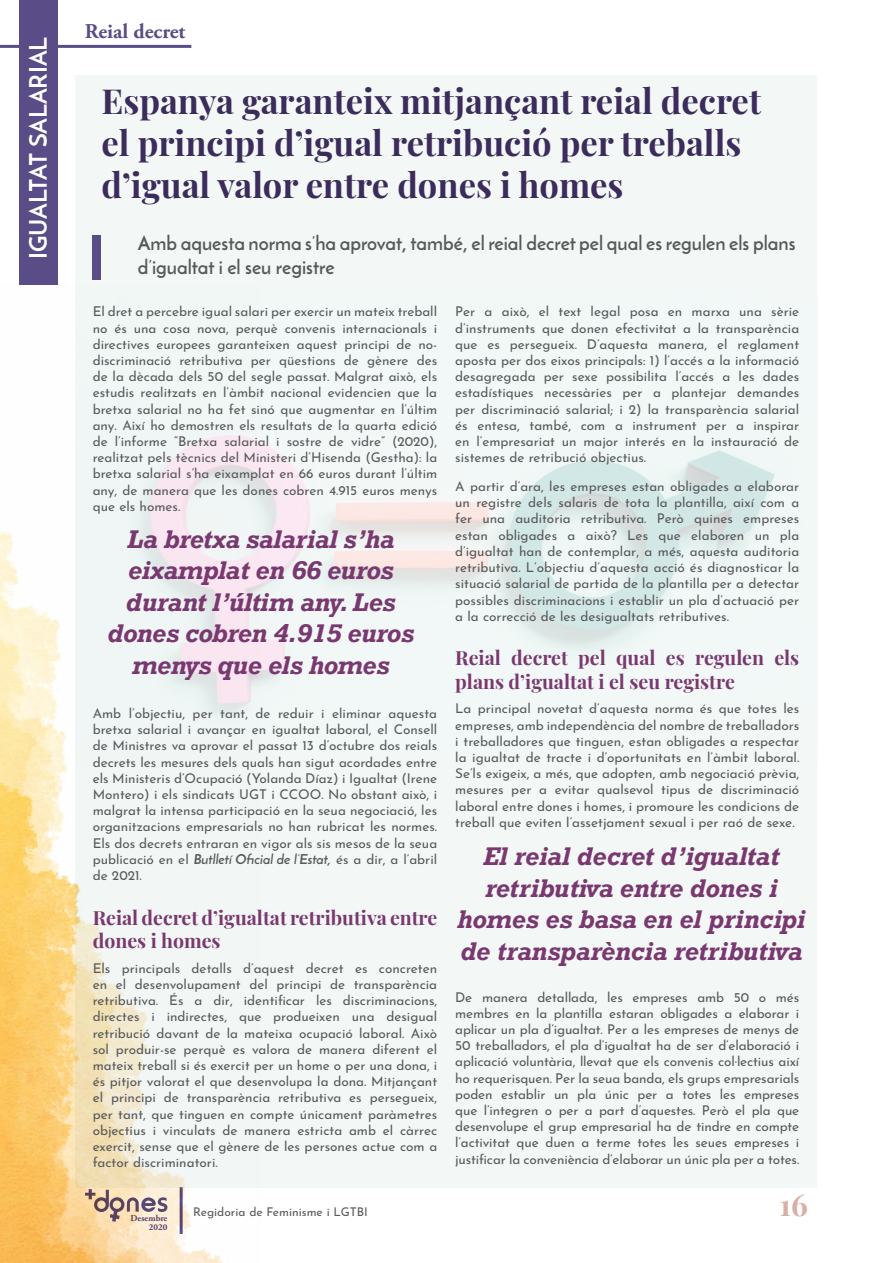
<style>
.page{position:relative;width:893px;height:1263px;background:#fff}
.page>*{position:absolute;margin:0;border:0;box-sizing:border-box;transform-origin:0 0}
.t1{font:700 34.5px/42px "Playfair Display";color:#3c2c5b}
.t2{font:700 30px "Playfair Display";color:#d9aea5}
.t3{font:italic 700 24px/31.5px "Rockwell";letter-spacing:-.015em;color:#7a3870;text-align:center}
.t4{font:700 24px "Josefin Sans";color:#fff}
.t5{font:700 21px "Adobe Garamond Pro";color:#5a4c87}
.t6{font:700 19.5px/23.4px "Playfair Display";color:#7a3870}
.t7{font:700 19.5px/23.4px "Josefin Sans";color:#58595b}
.t8{font:13.5px/16.2px "Josefin Sans";color:#58595b;text-align:justify}
.t9{font:12px "Josefin Sans";color:#58595b}
.t10{font:700 9px/9px "Adobe Garamond Pro";color:#5a4c87;text-align:right}
.s1{font-weight:700;font-style:italic}
</style>
<div class="page">
<div style="left:76px;top:75px;width:741px;height:1113px;background:#f3f8f7"></div>
<img style="left:261px;top:442px;width:514px;height:243px">
<hr style="left:0;top:45px;width:191px;height:3px;background:#5a4c87">
<div style="left:19px;top:0;width:38px;height:285px;background:#5a4c87"></div>
<div style="left:93px;top:236px;width:8px;height:44px;background:#5a4c87"></div>
<img style="left:0;top:285px;width:261px;height:978px">
<h3 class="t4" style="left:23px;top:259px;width:224px;rotate:-90deg">IGUALTAT SALARIAL</h3>
<h3 class="t5" style="left:85px;top:19px;width:102px">Reial decret</h3>
<h1 class="t1" style="left:102px;top:77px;width:661px">Espanya garanteix mitjançant reial decret el principi d’igual retribució per treballs d’igual valor entre dones i homes</h1>
<h3 class="t7" style="left:138px;top:231px;width:659px">Amb aquesta norma s’ha aprovat, també, el reial decret pel qual es regulen els plans d’igualtat i el seu registre</h3>
<p class="t8" style="left:93px;top:302px;width:346px">El dret a percebre igual salari per exercir un mateix treball no és una cosa nova, perquè convenis internacionals i directives europees garanteixen aquest principi de no&shy;discriminació retributiva per qüestions de gènere des de la dècada dels 50 del segle passat. Malgrat això, els estudis realitzats en l’àmbit nacional evidencien que la bretxa salarial no ha fet sinó que augmentar en l’últim any. Així ho demostren els resultats de la quarta edició de l’informe “Bretxa salarial i sostre de vidre” (2020), realitzat pels tècnics del Ministeri d’Hisenda (Gestha): la bretxa salarial s’ha eixamplat en 66 euros durant l’últim any, de manera que les dones cobren 4.915 euros menys que els homes.</p>
<h3 class="t3" style="left:108px;top:523px;width:308px">La bretxa salarial s’ha eixamplat en 66 euros durant l’últim any. Les dones cobren 4.915 euros menys que els homes</h3>
<p class="t8" style="left:93px;top:703px;width:346px">Amb l’objectiu, per tant, de reduir i eliminar aquesta bretxa salarial i avançar en igualtat laboral, el Consell de Ministres va aprovar el passat 13 d’octubre dos reials decrets les mesures dels quals han sigut acordades entre els Ministeris d’Ocupació (Yolanda Díaz) i Igualtat (Irene Montero) i els sindicats UGT i CCOO. No obstant això, i malgrat la intensa participació en la seua negociació, les organitzacions empresarials no han rubricat les normes.<br>Els dos decrets entraran en vigor als sis mesos de la seua publicació en el <span class="s1">Butlletí Oficial de l’Estat,</span> és a dir, a l’abril de 2021.</p>
<h3 class="t6" style="left:93px;top:904px;width:346px">Reial decret d’igualtat retributiva entre dones i homes</h3>
<p class="t8" style="left:93px;top:958px;width:346px">Els principals detalls d’aquest decret es concreten en el desenvolupament del principi de transparència retributiva. És a dir, identificar les discriminacions, directes i indirectes, que produeixen una desigual retribució davant de la mateixa ocupació laboral. Això sol produir-se perquè es valora de manera diferent el mateix treball si és exercit per un home o per una dona, i és pitjor valorat el que desenvolupa la dona. Mitjançant el principi de transparència retributiva es persegueix, per tant, que tinguen en compte únicament paràmetres objectius i vinculats de manera estricta amb el càrrec exercit, sense que el gènere de les persones actue com a factor discriminatori.</p>
<p class="t10" style="left:131px;top:1214px;width:38px">Desembre<br>2020</p>
<p class="t9" style="left:193px;top:1202px;width:176px">Regidoria de Feminisme i LGTBI</p>
<p class="t8" style="left:455px;top:302px;width:346px">Per a això, el text legal posa en marxa una sèrie d’instruments que donen efectivitat a la transparència que es persegueix. D’aquesta manera, el reglament aposta per dos eixos principals: 1) l’accés a la informació desagregada per sexe possibilita l’accés a les dades estadístiques necessàries per a plantejar demandes per discriminació salarial; i 2) la transparència salarial és entesa, també, com a instrument per a inspirar en l’empresariat un major interés en la instauració de sistemes de retribució objectius.</p>
<p class="t8" style="left:455px;top:477px;width:346px">A partir d’ara, les empreses estan obligades a elaborar un registre dels salaris de tota la plantilla, així com a fer una auditoria retributiva. Però quines empreses estan obligades a això? Les que elaboren un pla d’igualtat han de contemplar, a més, aquesta auditoria retributiva. L’objectiu d’aquesta acció és diagnosticar la situació salarial de partida de la plantilla per a detectar possibles discriminacions i establir un pla d’actuació per a la correcció de les desigualtats retributives.</p>
<h3 class="t6" style="left:455px;top:645px;width:346px">Reial decret pel qual es regulen els plans d’igualtat i el seu registre</h3>
<p class="t8" style="left:455px;top:699px;width:346px">La principal novetat d’aquesta norma és que totes les empreses, amb independència del nombre de treballadors i treballadores que tinguen, estan obligades a respectar la igualtat de tracte i d’oportunitats en l’àmbit laboral.<br>Se’ls exigeix, a més, que adopten, amb negociació prèvia, mesures per a evitar qualsevol tipus de discriminació laboral entre dones i homes, i promoure les condicions de treball que eviten l’assetjament sexual i per raó de sexe.</p>
<h3 class="t3" style="left:458px;top:840px;width:350px">El reial decret d’igualtat retributiva entre dones i homes es basa en el principi de transparència retributiva</h3>
<p class="t8" style="left:455px;top:987px;width:346px">De manera detallada, les empreses amb 50 o més membres en la plantilla estaran obligades a elaborar i aplicar un pla d’igualtat. Per a les empreses de menys de 50 treballadors, el pla d’igualtat ha de ser d’elaboració i aplicació voluntària, llevat que els convenis col·lectius així ho requerisquen. Per la seua banda, els grups empresarials poden establir un pla únic per a totes les empreses que l’integren o per a part d’aquestes. Però el pla que desenvolupe el grup empresarial ha de tindre en compte l’activitat que duen a terme totes les seues empreses i justificar la conveniència d’elaborar un únic pla per a totes.</p>
<h2 class="t2" style="left:780px;top:1181px;width:30px">16</h2>
</div>
